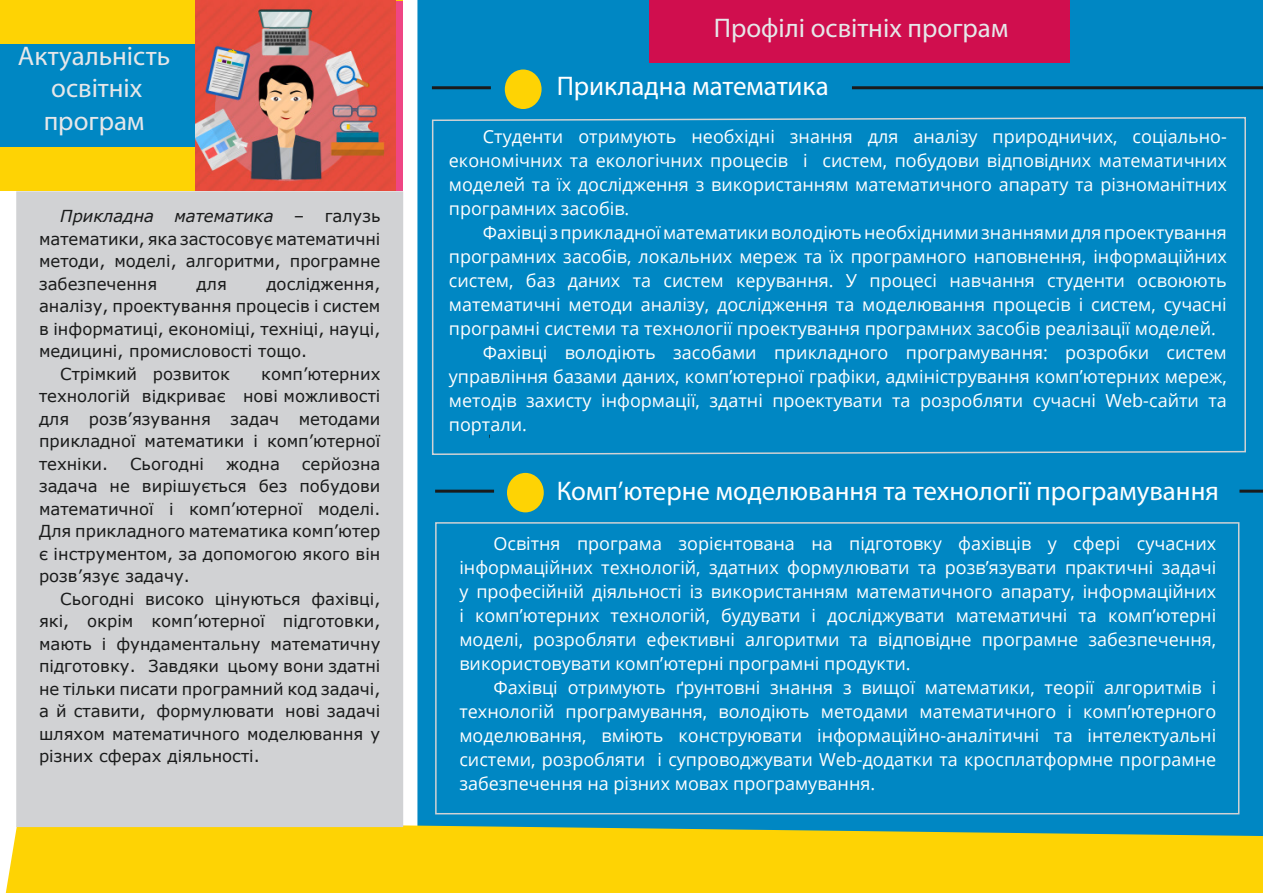
<style>
.page{position:relative;width:1263px;height:893px;background:#fff}
.page>*{position:absolute;margin:0;border:0;box-sizing:border-box;transform-origin:0 0}
.Title_White{font:27px "Myriad Pro";color:#fff}
.Title_White-2{font:27px "Myriad Pro";color:#e6e7e9}
.Text_White_Left{font:18px/24px "Open Sans";color:#fff;text-align:justify}
.t1{font:16.5px/22.5px "Verdana";color:#1a1b1b;text-align:justify}
.s1{font-style:italic}
</style>
<div class="page">
<div style="left:0;top:0;width:402px;height:191px;background:#fed304"></div>
<div style="left:417px;top:0;width:846px;height:821px;background:#0087c3"></div>
<svg style="left:1122px;top:0;width:12px;height:1px"></svg>
<svg style="left:1144px;top:0;width:12px;height:1px"></svg>
<svg style="left:1176px;top:0;width:12px;height:1px"></svg>
<svg style="left:5px;top:821px;width:1258px;height:72px;fill:#fed304"></svg>
<div style="left:503px;top:68px;width:40px;height:43px;background:#fed304;border-radius:50%"></div>
<div style="left:502px;top:67px;width:43px;height:45px;border:3px solid #0087c3;border-radius:50%"></div>
<hr style="left:432px;top:86px;width:59px;height:3px;background:#1a1b1b">
<div style="left:648px;top:0;width:421px;height:63px;background:#d00e4e"></div>
<div style="left:17px;top:192px;width:385px;height:634px;background:#d1d2d4"></div>
<div style="left:16px;top:191px;width:387px;height:636px;border:2px solid #d1d2d4"></div>
<div style="left:0;top:44px;width:201px;height:103px;background:#0087c3"></div>
<hr style="left:852px;top:86px;width:411px;height:3px;background:#1a1b1b">
<div style="left:431px;top:116px;width:816px;height:340px;background:#0087c3"></div>
<hr style="left:435px;top:490px;width:59px;height:3px;background:#1a1b1b">
<div style="left:505px;top:471px;width:40px;height:43px;background:#fed304;border-radius:50%"></div>
<div style="left:504px;top:470px;width:43px;height:45px;border:3px solid #0087c3;border-radius:50%"></div>
<hr style="left:1239px;top:490px;width:24px;height:3px;background:#1a1b1b">
<div style="left:435px;top:522px;width:804px;height:292px;border:2px solid #d1d2d4"></div>
<div style="left:196px;top:1px;width:206px;height:190px;background:linear-gradient(to bottom,#ef4684,#ef4684)"></div>
<img style="left:196px;top:1px;width:199px;height:190px">
<p class="Title_White-2" style="left:18px;top:39px;width:154px">Актуальність</p>
<p class="Title_White-2" style="left:51px;top:71px;width:93px">освітніх</p>
<p class="Title_White-2" style="left:44px;top:104px;width:102px">програм</p>
<p class="t1" style="left:39px;top:205px;width:343px;text-indent:21px"><span class="s1">Прикладна математика</span> – галузь математики, яка застосовує математичні методи, моделі, алгоритми, програмне забезпечення</p>
<p class="t1" style="left:39px;top:272px;width:343px;text-indent:227px">дослідження, аналізу, проектування процесів і систем в інформатиці, економіці, техніці, науці, медицині, промисловості тощо.</p>
<p class="t1" style="left:60px;top:362px;width:171px">Стрімкий розвиток</p>
<p class="t1" style="left:197px;top:272px;width:32px">для</p>
<p class="t1" style="left:39px;top:362px;width:343px;text-indent:222px">комп’ютерних технологій відкриває нові можливості для розв’язування задач методами прикладної математики і комп’ютерної техніки.</p>
<p class="t1" style="left:39px;top:452px;width:343px;text-indent:263px">серйозна задача не вирішується без побудови математичної і комп’ютерної моделі.<br>Для прикладного математика комп’ютер є інструментом, за допомогою якого він розв’язує задачу.</p>
<p class="t1" style="left:39px;top:587px;width:343px;text-indent:21px">Сьогодні високо цінуються фахівці, які, окрім комп’ютерної підготовки, мають і фундаментальну математичну підготовку. Завдяки цьому вони здатні не тільки писати програмний код задачі, а й ставити, формулювати нові задачі шляхом математичного моделювання у різних сферах діяльності.</p>
<p class="t1" style="left:130px;top:452px;width:76px">Сьогодні</p>
<p class="t1" style="left:226px;top:452px;width:55px">жодна</p>
<p class="Title_White-2" style="left:714px;top:12px;width:296px">Профілі освітніх програм</p>
<p class="Title_White" style="left:557px;top:69px;width:274px">Прикладна математика</p>
<p class="Text_White_Left" style="left:449px;top:124px;width:779px;text-indent:34px">Студенти отримують необхідні знання для аналізу природничих, соціально&shy;економічних та екологічних процесів і систем, побудови відповідних математичних моделей та їх дослідження з використанням математичного апарату та різноманітних програмних засобів.</p>
<p class="Text_White_Left" style="left:449px;top:220px;width:779px;text-indent:34px">Фахівці з прикладної математики володіють необхідними знаннями для проектування програмних засобів, локальних мереж та їх програмного наповнення, інформаційних систем, баз даних та систем керування. У процесі навчання студенти освоюють математичні методи аналізу, дослідження та моделювання процесів і систем, сучасні програмні системи та технології проектування програмних засобів реалізації моделей.</p>
<p class="Text_White_Left" style="left:449px;top:340px;width:779px;text-indent:34px">Фахівці володіють засобами прикладного програмування: розробки систем управління базами даних, комп’ютерної графіки, адміністрування комп’ютерних мереж, методів захисту інформації, здатні проектувати та розробляти сучасні Web-сайти та портали.</p>
<p class="Title_White" style="left:557px;top:474px;width:664px">Комп’ютерне моделювання та технології програмування</p>
<p class="Text_White_Left" style="left:459px;top:531px;width:758px;text-indent:34px">Освітня програма зорієнтована на підготовку фахівців у сфері сучасних інформаційних технологій, здатних формулювати та розв’язувати практичні задачі у професійній діяльності із використанням математичного апарату, інформаційних і комп’ютерних технологій, будувати і досліджувати математичні та комп’ютерні моделі, розробляти ефективні алгоритми та відповідне програмне забезпечення, використовувати комп’ютерні програмні продукти.</p>
<p class="Text_White_Left" style="left:459px;top:675px;width:758px;text-indent:34px">Фахівці отримують ґрунтовні знання з вищої математики, теорії алгоритмів і технологій програмування, володіють методами математичного і комп’ютерного моделювання, вміють конструювати інформаційно-аналітичні та інтелектуальні системи, розробляти і супроводжувати Web-додатки та кросплатформне програмне забезпечення на різних мовах програмування.</p>
</div>
